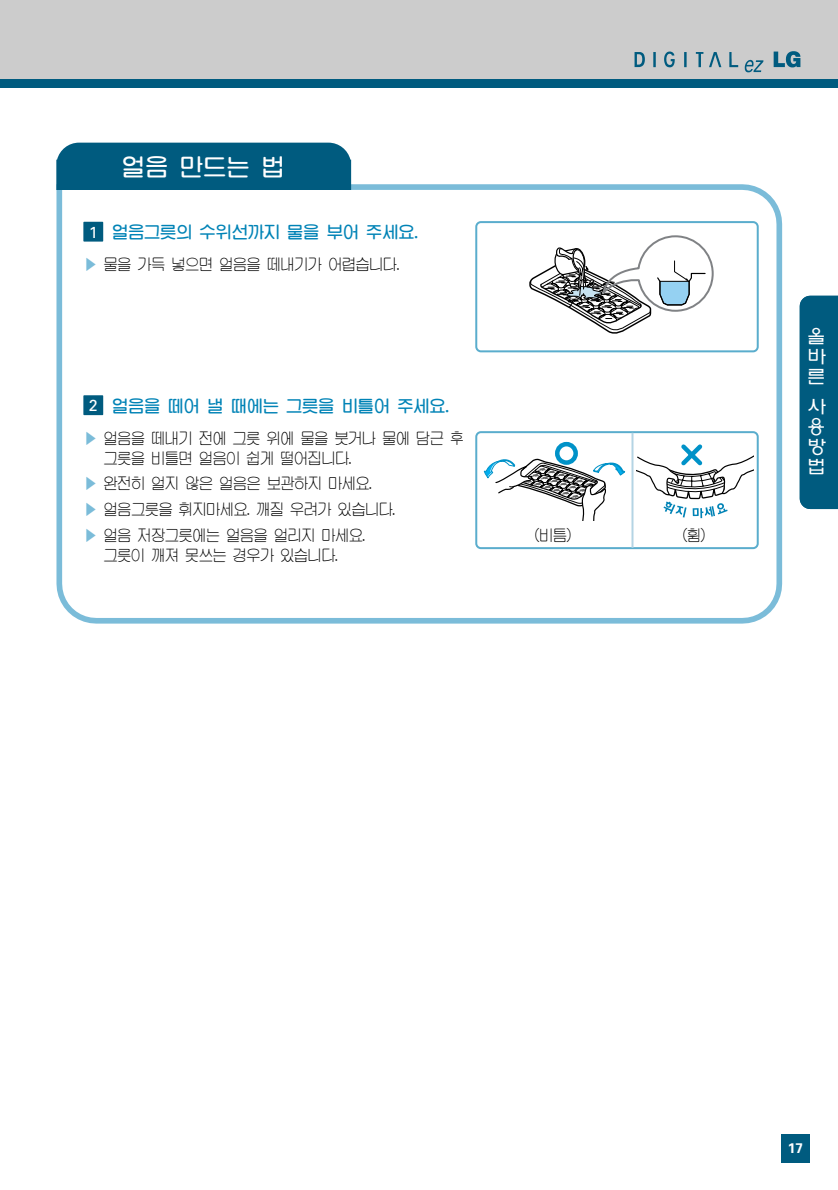
<style>
.page{position:relative;width:838px;height:1190px;background:#fff}
.page>*{position:absolute;margin:0;border:0;box-sizing:border-box;transform-origin:0 0}
.t1{font:24px "J Cdn";color:#fff}
.t2{font:300 19px/20px "HY Wul Nun";color:#fff;text-align:justify}
.t3{font:17px "J Cdn";letter-spacing:-.06em;color:#0083b6}
.t4{font:16px/25.6px "J Cna RUSE";letter-spacing:-.045em;color:#000;scale:.9 1}
.t5{font:16px "Univers";color:#fff}
.t6{font:700 14px "Univers";color:#fff}
.s1{color:#7bbcd9}
</style>
<div class="page">
<div style="left:0;top:0;width:838px;height:79px;background:#ccc"></div>
<div style="left:781px;top:1134px;width:29px;height:28px;background:#005b7f"></div>
<svg style="left:56px;top:181px;width:727px;height:443px"></svg>
<div style="left:800px;top:296px;width:38px;height:213px;background:#005b7f"></div>
<div style="left:56px;top:143px;width:295px;height:47px;background:#005b7f"></div>
<div style="left:477px;top:223px;width:280px;height:127px;background:#fff;border-radius:4px"></div>
<svg style="left:529px;top:235px;width:185px;height:99px"></svg>
<div style="left:475px;top:221px;width:284px;height:131px;border:2px solid #5aadcd;border-radius:5px"></div>
<div style="left:476px;top:432px;width:282px;height:116px;background:#fff;border-radius:5px"></div>
<div style="left:475px;top:431px;width:284px;height:118px;border:2px solid #5aadcd;border-radius:5px"></div>
<svg style="left:483px;top:441px;width:143px;height:80px"></svg>
<div style="left:555px;top:442px;width:23px;height:23px;border:4px solid #0092c8;border-radius:50%"></div>
<hr style="left:632px;top:433px;width:2px;height:115px;background:#b4d4e4">
<div style="left:83px;top:222px;width:20px;height:20px;background:#005b7f"></div>
<div style="left:83px;top:395px;width:20px;height:20px;background:#005b7f"></div>
<svg style="left:636px;top:444px;width:118px;height:74px"></svg>
<div style="left:0;top:79px;width:838px;height:9px;background:#005b7f"></div>
<img style="left:634px;top:51px;width:166px;height:22px">
<h1 class="t1" style="left:122px;top:156px;width:165px">얼음 만드는 법</h1>
<p class="t3" style="left:112px;top:224px;width:309px">얼음그릇의 수위선까지 물을 부어 주세요.</p>
<p class="t4" style="left:83px;top:252px;width:353px"><span class="s1">▶</span> 물을 가득 넣으면 얼음을 떼내기가 어렵습니다.</p>
<p class="t5" style="left:89px;top:226px;width:10px">1</p>
<p class="t3" style="left:112px;top:398px;width:340px">얼음을 떼어 낼 때에는 그릇을 비틀어 주세요.</p>
<p class="t4" style="left:103px;top:429px;width:403px;line-height:20px;text-indent:-20px"><span class="s1">▶</span> 얼음을 떼내기 전에 그릇 위에 물을 붓거나 물에 담근 후 그릇을 비틀면 얼음이 쉽게 떨어집니다.</p>
<p class="t4" style="left:83px;top:472px;width:348px"><span class="s1">▶</span> 완전히 얼지 않은 얼음은 보관하지 마세요.<br><span class="s1">▶</span> 얼음그릇을 휘지마세요. 깨질 우려가 있습니다. <span class="s1">▶</span> 얼음 저장그릇에는 얼음을 얼리지 마세요.</p>
<p class="t4" style="left:103px;top:543px;width:262px">그릇이 깨져 못쓰는 경우가 있습니다.</p>
<p class="t5" style="left:89px;top:400px;width:10px">2</p>
<p class="t4" style="left:535px;top:523px;width:42px">(비틈)</p>
<p class="t4" style="left:683px;top:523px;width:27px">(휨)</p>
<p class="t2" style="left:807px;top:328px;width:20px">올 바 른</p>
<p class="t2" style="left:807px;top:398px;width:20px">사 용 방 법</p>
<p class="t6" style="left:788px;top:1143px;width:17px">17</p>
</div>
